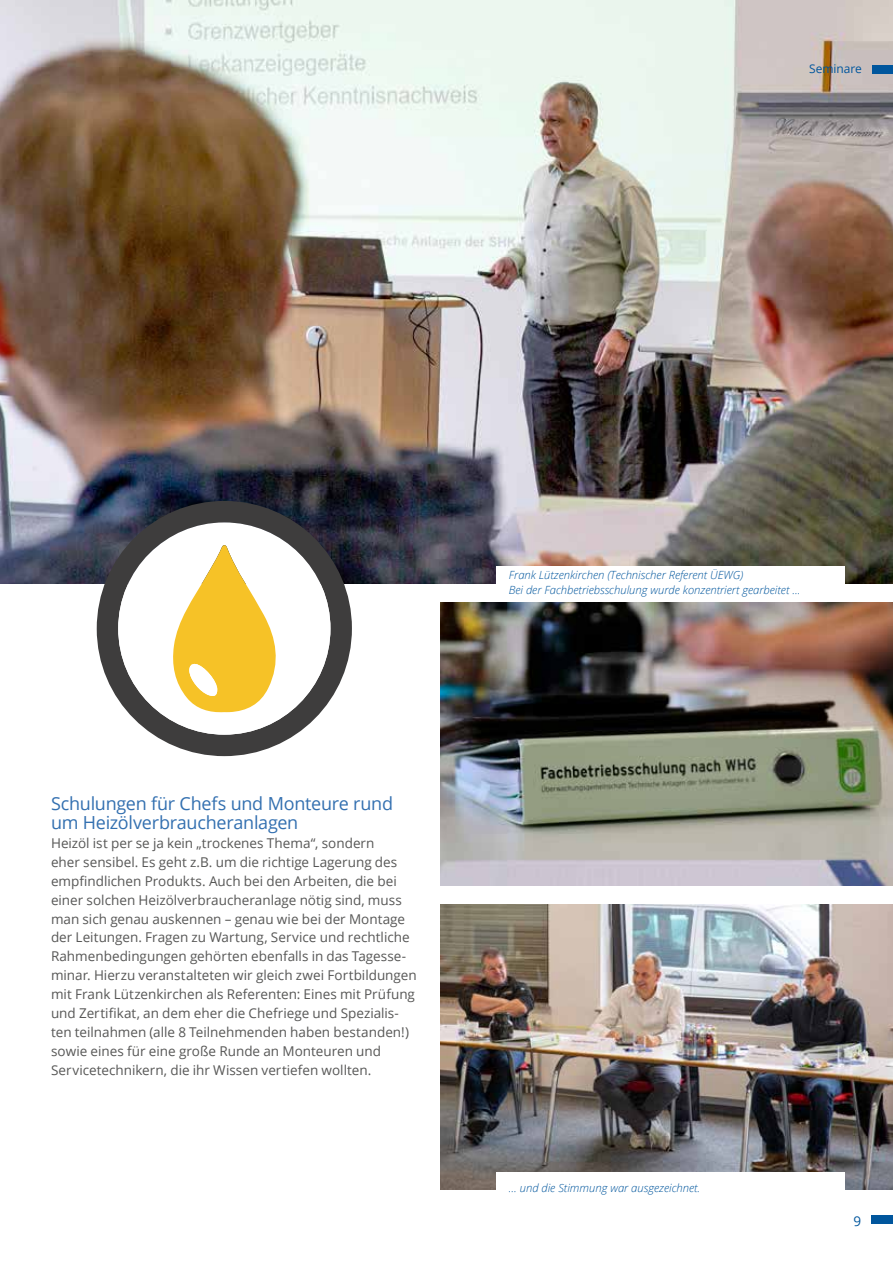
<style>
.page{position:relative;width:893px;height:1263px;background:#fff}
.page>*{position:absolute;margin:0;border:0;box-sizing:border-box;transform-origin:0 0}
.t1{font:18px/18.9px "Open Sans";letter-spacing:-.015em;color:#3370b0}
.t2{font:13.5px/18.9px "Open Sans";color:#575756}
.t3{font:13.5px "Open Sans";color:#00569d}
.t4{font:12px "Open Sans";letter-spacing:-.005em;color:#00569d}
.t5{font:italic 300 11.25px/15px "Open Sans";color:#00569d}
</style>
<div class="page">
<img style="left:0;top:0;width:893px;height:583px">
<img style="left:440px;top:602px;width:453px;height:284px">
<img style="left:440px;top:905px;width:453px;height:284px">
<div style="left:496px;top:566px;width:349px;height:32px;background:#fff"></div>
<div style="left:496px;top:1172px;width:349px;height:32px;background:#fff"></div>
<svg style="left:97px;top:501px;width:255px;height:255px"></svg>
<svg style="left:118px;top:522px;width:213px;height:213px"></svg>
<svg style="left:171px;top:545px;width:110px;height:168px"></svg>
<div style="left:872px;top:1215px;width:21px;height:9px;background:#00569d"></div>
<div style="left:872px;top:65px;width:21px;height:9px;background:#00569d"></div>
<p class="t4" style="left:809px;top:60px;width:54px">Seminare</p>
<h1 class="t1" style="left:51px;top:794px;width:344px">Schulungen für Chefs und Monteure rund um Heizölverbraucheranlagen</h1>
<p class="t2" style="left:51px;top:833px;width:367px">Heizöl ist per se ja kein „trockenes Thema“, sondern<br>eher sensibel. Es geht z.B. um die richtige Lagerung des empfindlichen Produkts. Auch bei den Arbeiten, die bei einer solchen Heizölverbraucheranlage nötig sind, muss man sich genau auskennen – genau wie bei der Montage der Leitungen. Fragen zu Wartung, Service und rechtliche Rahmenbedingungen gehörten ebenfalls in das Tagesse&shy;minar. Hierzu veranstalteten wir gleich zwei Fortbildungen mit Frank Lützenkirchen als Referenten: Eines mit Prüfung und Zertifikat, an dem eher die Chefriege und Spezialis&shy;ten teilnahmen (alle 8 Teilnehmenden haben bestanden!) sowie eines für eine große Runde an Monteuren und Servicetechnikern, die ihr Wissen vertiefen wollten.</p>
<p class="t5" style="left:509px;top:567px;width:293px">Frank Lützenkirchen (Technischer Referent ÜEWG)<br>Bei der Fachbetriebsschulung wurde konzentriert gearbeitet ...</p>
<p class="t5" style="left:509px;top:1180px;width:193px">... und die Stimmung war ausgezeichnet.</p>
<p class="t3" style="left:853px;top:1212px;width:9px">9</p>
</div>
